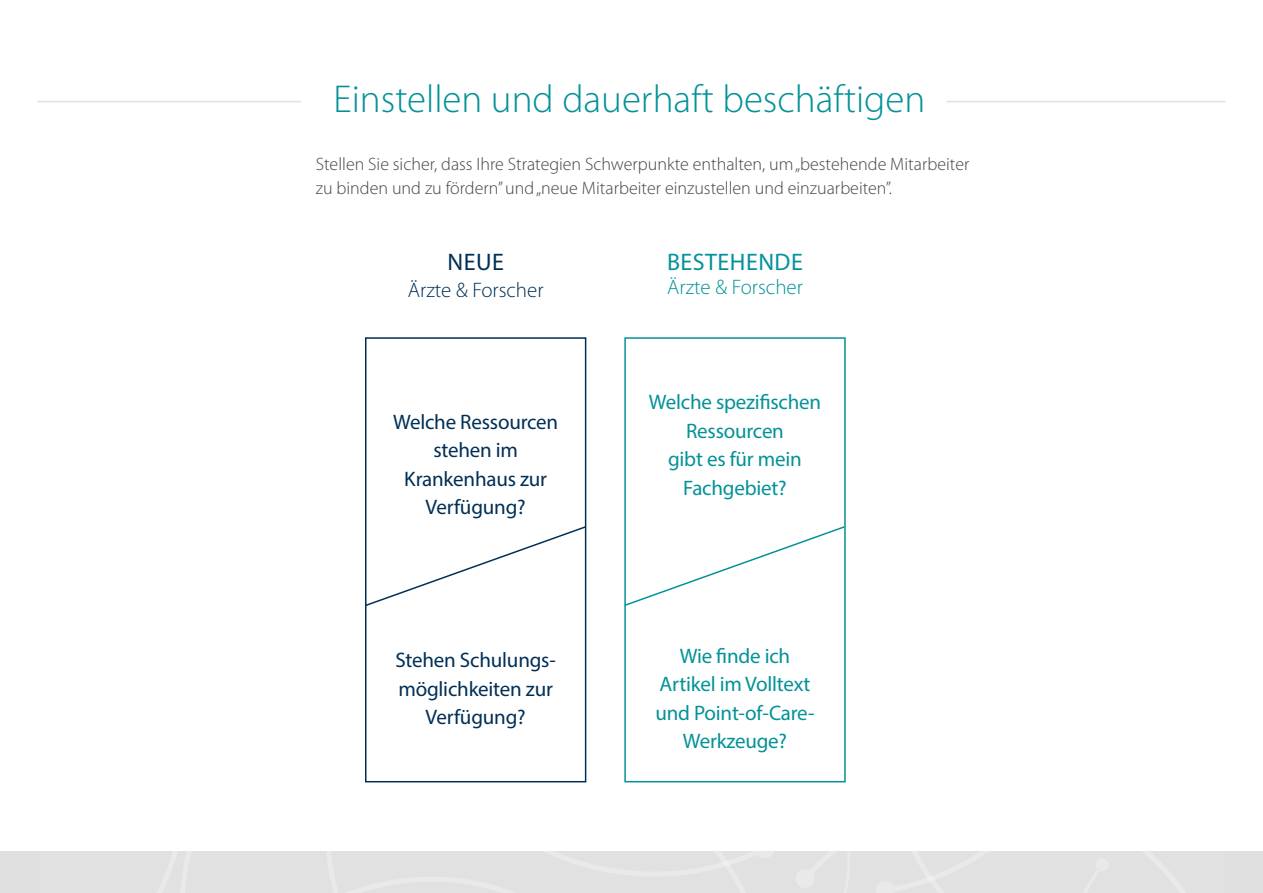
<style>
.page{position:relative;width:1263px;height:893px;background:#fff}
.page>*{position:absolute;margin:0;border:0;box-sizing:border-box;transform-origin:0 0}
.t1{font:300 39px "Myriad Pro";color:#039298}
.Body{font:24px "Myriad Pro";letter-spacing:.02em;color:#039298}
.Body-2{font:24px "Myriad Pro";color:#002f56}
.t2{font:21px/28.5px "Myriad Pro";letter-spacing:-.01em;color:#039298;text-align:center}
.t3{font:21px/28.5px "Myriad Pro";letter-spacing:-.01em;color:#002f56;text-align:center}
.Body-3{font:300 21px "Myriad Pro";color:#002f56}
.Body-4{font:300 21px "Myriad Pro";color:#039298}
.Body-5{font:300 18px/24px "Myriad Pro";color:#454545}
</style>
<div class="page">
<hr style="left:946px;top:101px;width:279px;height:1px;background:#e0e0e0">
<hr style="left:37px;top:101px;width:264px;height:1px;background:#e0e0e0">
<div style="left:624px;top:337px;width:222px;height:445px;border:2px solid #039298"></div>
<div style="left:365px;top:337px;width:221px;height:445px;border:2px solid #002f56"></div>
<div style="left:0;top:851px;width:1263px;height:42px;background:#e0e0e0"></div>
<svg style="left:365px;top:525px;width:222px;height:82px"></svg>
<svg style="left:624px;top:525px;width:222px;height:82px"></svg>
<p class="t1" style="left:334px;top:78px;width:593px">Einstellen und dauerhaft beschäftigen</p>
<p class="Body-5" style="left:316px;top:152px;width:655px">Stellen Sie sicher, dass Ihre Strategien Schwerpunkte enthalten, um „bestehende Mitarbeiter zu binden und zu fördern” und „neue Mitarbeiter einzustellen und einzuarbeiten”.</p>
<p class="Body-2" style="left:447px;top:248px;width:58px">NEUE</p>
<p class="Body-3" style="left:408px;top:279px;width:137px">Ärzte &amp; Forscher</p>
<p class="t3" style="left:393px;top:407px;width:166px">Welche Ressourcen stehen im<br>Krankenhaus zur<br>Verfügung?</p>
<p class="t3" style="left:395px;top:645px;width:162px">Stehen Schulungs&shy;möglichkeiten zur<br>Verfügung?</p>
<p class="Body" style="left:667px;top:248px;width:137px">BESTEHENDE</p>
<p class="Body-4" style="left:667px;top:276px;width:137px">Ärzte &amp; Forscher</p>
<p class="t2" style="left:649px;top:388px;width:174px">Welche spezifischen<br>Ressourcen<br>gibt es für mein<br>Fachgebiet?</p>
<p class="t2" style="left:655px;top:641px;width:161px">Wie finde ich<br>Artikel im Volltext und Point-of-Care-<br>Werkzeuge?</p>
</div>
